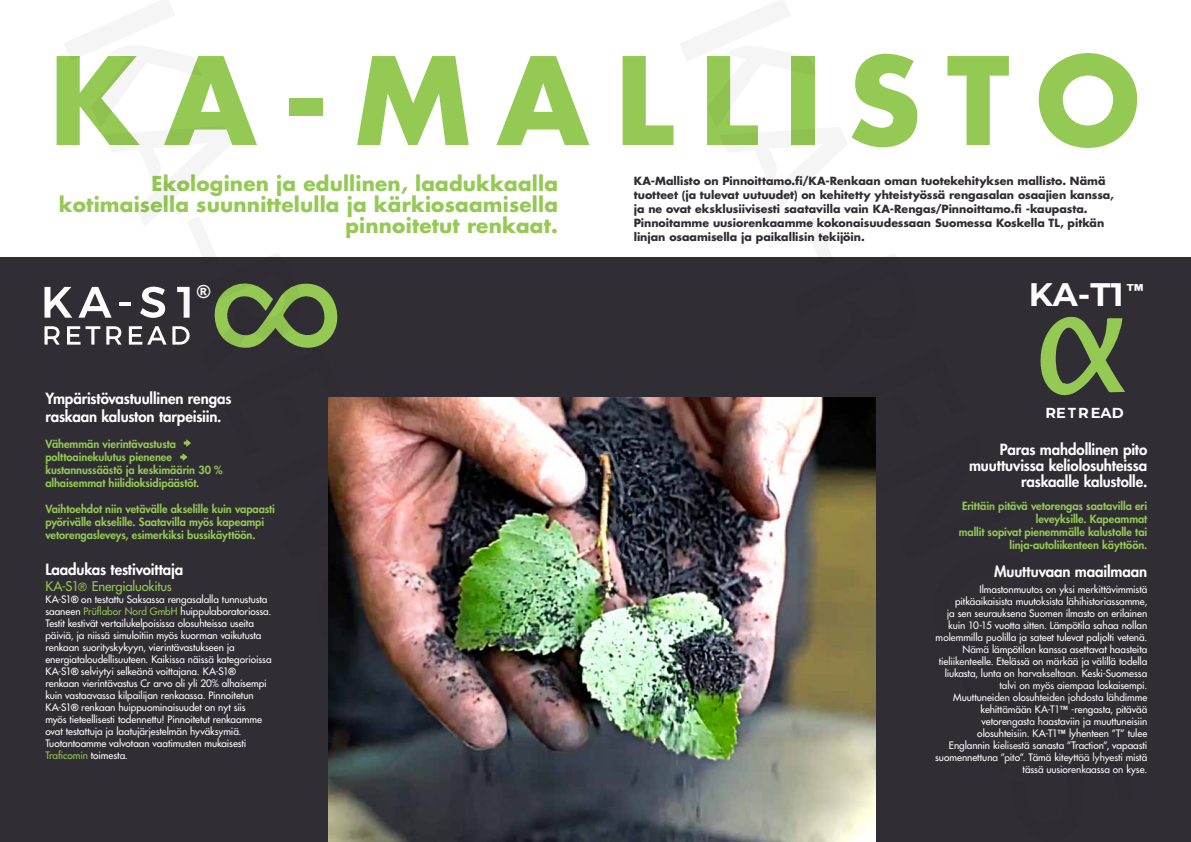
<style>
.page{position:relative;width:1191px;height:842px;background:#fff}
.page>*{position:absolute;margin:0;border:0;box-sizing:border-box;transform-origin:0 0}
.t1{font:700 118px "Futura";letter-spacing:.22em;color:#94c954}
.t2{font:700 32.6px "Montserrat";color:#fff}
.t3{font:700 20px/21px "Futura";letter-spacing:.01em;color:#94c954;text-align:right}
.t4{font:900 18px "Arial";color:#fff}
.t5{font:800 15px/16px "Futura Std";letter-spacing:-.01em;color:#fff}
.t6{font:700 14.5px "Montserrat";letter-spacing:.07em;color:#fff}
.t7{font:500 13px "Futura Std";letter-spacing:-.015em;color:#94c954}
.t8{font:800 11px/13px "Futura Std";letter-spacing:-.005em;color:#94c954}
.t9{font:700 11px/14px "Futura";letter-spacing:-.005em;color:#312d34}
.t10{font:500 10px/12px "Futura Std";letter-spacing:-.005em;color:#fff}
.s1{font-size:11px}
.s2{font-family:"Arial Rounded MT Bold";font-weight:400}
.s3{color:#94c954}
</style>
<div class="page">
<div style="left:0;top:257px;width:1191px;height:144px;background:#312d34"></div>
<img style="left:327px;top:397px;width:352px;height:445px">
<div style="left:0;top:271px;width:327px;height:571px;background:#312d34"></div>
<div style="left:876px;top:259px;width:315px;height:583px;background:#312d34"></div>
<img style="left:45px;top:283px;width:472px;height:558px">
<img style="left:679px;top:316px;width:446px;height:526px">
<h1 class="t1" style="left:49px;top:22px;width:1092px">KA-MALLISTO</h1>
<h3 class="t3" style="left:59px;top:173px;width:501px">Ekologinen ja edullinen, laadukkaalla kotimaisella suunnittelulla ja kärkiosaamisella pinnoitetut renkaat.</h3>
<p class="t9" style="left:634px;top:173px;width:481px">KA-Mallisto on Pinnoittamo.fi/KA-Renkaan oman tuotekehityksen mallisto. Nämä tuotteet (ja tulevat uutuudet) on kehitetty yhteistyössä rengasalan osaajien kanssa, ja ne ovat eksklusiivisesti saatavilla vain KA-Rengas/Pinnoittamo.fi -kaupasta.<br>Pinnoitamme uusiorenkaamme kokonaisuudessaan Suomessa Koskella TL, pitkän linjan osaamisella ja paikallisin tekijöin.</p>
<h2 class="t2" style="left:1028px;top:271px;width:96px">KA-T1</h2>
<h3 class="t4" style="left:196px;top:279px;width:16px">®</h3>
<h3 class="t4" style="left:1126px;top:277px;width:19px">™</h3>
<h3 class="t5" style="left:45px;top:389px;width:188px;line-height:18px">Ympäristövastuullinen rengas raskaan kaluston tarpeisiin.</h3>
<p class="t8" style="left:45px;top:437px;width:179px">Vähemmän vierintävastusta polttoainekulutus pienenee kustannussäästö ja keskimäärin 30 % alhaisemmat hiilidioksidipäästöt.</p>
<p class="t8" style="left:45px;top:502px;width:231px">Vaihtoehdot niin vetävälle akselille kuin vapaasti pyörivälle akselille. Saatavilla myös kapeampi vetorengasleveys, esimerkiksi bussikäyttöön.</p>
<h3 class="t5" style="left:45px;top:561px;width:139px">Laadukas testivoittaja</h3>
<h3 class="t7" style="left:45px;top:578px;width:128px">KA-S1<span class="s1">®</span> Energialuokitus</h3>
<p class="t10" style="left:45px;top:593px;width:228px">KA-S1<span class="s2">®</span> on testattu Saksassa rengasalalla tunnustusta saaneen <span class="s3">Prüflabor Nord GmbH</span> huippulaboratoriossa.<br>Testit kestivät vertailukelpoisissa olosuhteissa useita päiviä, ja niissä simuloitiin myös kuorman vaikutusta renkaan suorityskykyyn, vierintävastukseen ja energiataloudellisuuteen. Kaikissa näissä kategorioissa KA-S1<span class="s2">®</span> selviytyi selkeänä voittajana. KA-S1<span class="s2">® </span>renkaan vierintävastus Cr arvo oli yli 20% alhaisempi kuin vastaavassa kilpailijan renkaassa. Pinnoitetun KA-S1<span class="s2">®</span> renkaan huippuominaisuudet on nyt siis<br>myös tieteellisesti todennettu! Pinnoitetut renkaamme ovat testattuja ja laatujärjestelmän hyväksymiä.<br>Tuotantoamme valvotaan vaatimusten mukaisesti <span class="s3">Traficomin</span> toimesta.</p>
<h3 class="t6" style="left:1045px;top:403px;width:80px">RETREAD</h3>
<h3 class="t5" style="left:969px;top:441px;width:180px;text-align:right">Paras mahdollinen pito muuttuvissa keliolosuhteissa raskaalle kalustolle.</h3>
<p class="t8" style="left:958px;top:499px;width:190px;text-align:right">Erittäin pitävä vetorengas saatavilla eri leveyksille. Kapeammat<br>mallit sopivat pienemmälle kalustolle tai linja-autoliikenteen käyttöön.</p>
<h3 class="t5" style="left:994px;top:563px;width:155px">Muuttuvaan maailmaan</h3>
<p class="t10" style="left:935px;top:583px;width:214px;text-align:right">Ilmastonmuutos on yksi merkittävimmistä pitkäaikaisista muutoksista lähihistoriassamme,<br>ja sen seurauksena Suomen ilmasto on erilainen kuin 10-15 vuotta sitten. Lämpötila sahaa nollan molemmilla puolilla ja sateet tulevat paljolti vetenä.<br>Nämä lämpötilan kanssa asettavat haasteita tieliikenteelle. Etelässä on märkää ja välillä todella liukasta, lunta on harvakseltaan. Keski-Suomessa talvi on myös aiempaa loskaisempi.<br>Muuttuneiden olosuhteiden johdosta lähdimme kehittämään KA-T1<span class="s2">™</span> -rengasta, pitävää vetorengasta haastaviin ja muuttuneisiin olosuhteisiin. KA-T1<span class="s2">™</span> lyhenteen ”T” tulee Englannin kielisestä sanasta ”Traction”, vapaasti suomennettuna ”pito”. Tämä kiteyttää lyhyesti mistä tässä uusiorenkaassa on kyse.</p>
</div>
